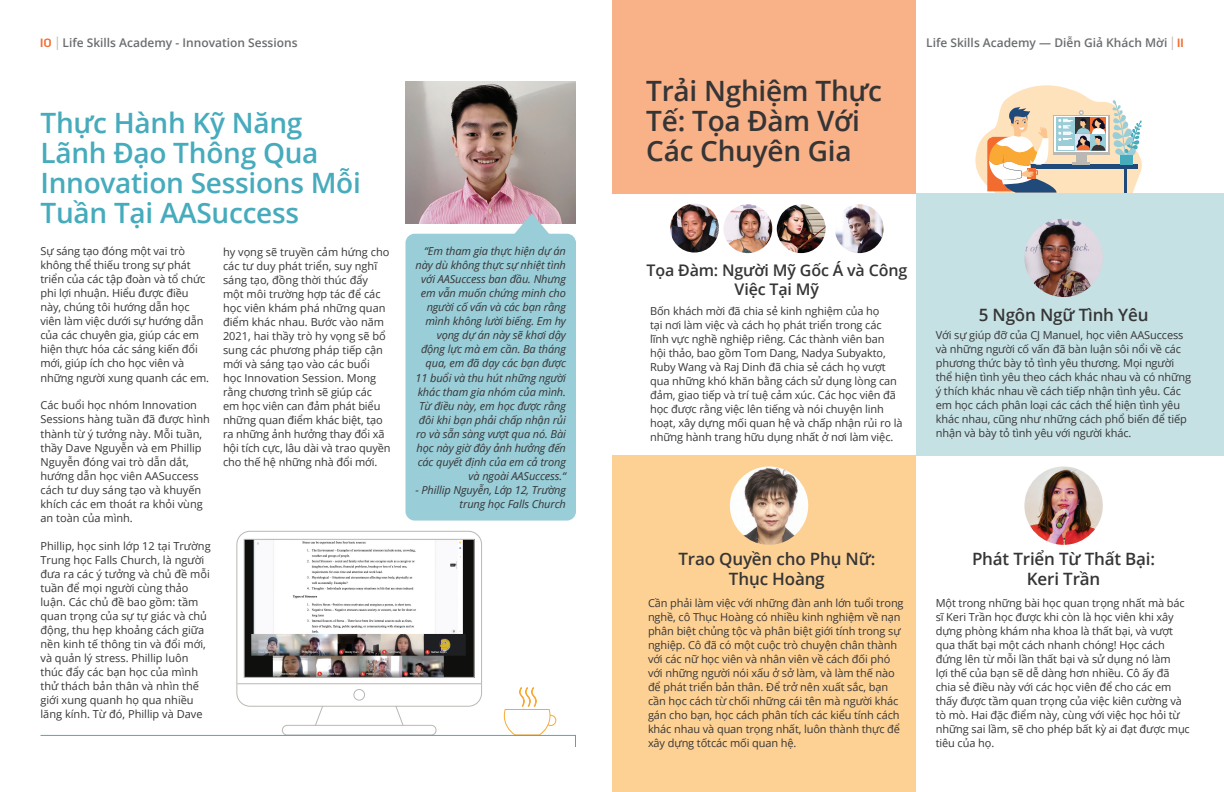
<style>
.page{position:relative;width:1224px;height:792px;background:#fff}
.page>*{position:absolute;margin:0;border:0;box-sizing:border-box;transform-origin:0 0}
.t1{font:600 28px/30px "Open Sans";letter-spacing:-.01em;color:#46abbc}
.t2{font:600 28px/30px "Open Sans";letter-spacing:-.01em;color:#363536}
.t3{font:600 17px/20.4px "Open Sans";letter-spacing:-.01em;color:#363536;text-align:center}
.t4{font:600 16px/19.2px "Open Sans";letter-spacing:-.01em;color:#363536;text-align:center}
.t5{font:600 12px "Open Sans";color:#6b6d6f}
.t6{font:11px/14px "Open Sans";letter-spacing:-.01em;color:#363536}
.t7{font:italic 11px/14px "Open Sans";letter-spacing:-.01em;color:#363536;text-align:right}
.s1{font-family:"GRATYSANS Regular";font-weight:400;color:#f26c2f}
.s2{font-family:"GRATYSANS Regular";font-weight:400;font-size:19.2px;color:#bab8b3}
</style>
<div class="page">
<img style="left:246px;top:541px;width:227px;height:135px">
<div style="left:244px;top:539px;width:231px;height:139px;border:1px solid #bab8b3"></div>
<div style="left:236px;top:531px;width:246px;height:176px;border:1px solid #bab8b3;border-radius:13px"></div>
<hr style="left:237px;top:683px;width:244px;height:1px;background:#bab8b3">
<img style="left:406px;top:81px;width:170px;height:142px">
<svg style="left:506px;top:213px;width:51px;height:21px"></svg>
<div style="left:406px;top:234px;width:170px;height:287px;background:#99cdd7;border-radius:9px"></div>
<hr style="left:1124px;top:169px;width:3px;height:25px;background:#204a7a">
<svg style="left:975px;top:85px;width:167px;height:108px"></svg>
<div style="left:1121px;top:155px;width:12px;height:10px;background:#46abbc"></div>
<div style="left:613px;top:0;width:303px;height:194px;background:#f9b188"></div>
<div style="left:916px;top:194px;width:308px;height:262px;background:#c6e1e4"></div>
<div style="left:612px;top:456px;width:304px;height:336px;background:#fdd194"></div>
<img style="left:1024px;top:219px;width:79px;height:78px;border-radius:39px">
<img style="left:730px;top:466px;width:78px;height:79px;border-radius:39px">
<img style="left:1024px;top:466px;width:79px;height:79px;border-radius:39px">
<img style="left:670px;top:204px;width:49px;height:49px;border-radius:24px">
<img style="left:723px;top:204px;width:49px;height:49px;border-radius:24px">
<img style="left:777px;top:204px;width:49px;height:49px;border-radius:24px">
<img style="left:835px;top:204px;width:49px;height:49px;border-radius:24px">
<svg style="left:40px;top:687px;width:536px;height:60px"></svg>
<p class="t5" style="left:40px;top:34px;width:259px"><span class="s1">10</span> <span class="s2">|</span> Life Skills Academy - Innovation Sessions</p>
<h1 class="t1" style="left:40px;top:107px;width:322px">Thực Hành Kỹ Năng<br>Lãnh Đạo Thông Qua<br>Innovation Sessions Mỗi<br>Tuần Tại AASuccess</h1>
<p class="t6" style="left:40px;top:244px;width:170px">Sự sáng tạo đóng một vai trò không thể thiếu trong sự phát triển của các tập đoàn và tổ chức phi lợi nhuận. Hiểu được điều này, chúng tôi hướng dẫn học viên làm việc dưới sự hướng dẫn của các chuyên gia, giúp các em hiện thực hóa các sáng kiến đổi mới, giúp ích cho học viên và những người xung quanh các em.</p>
<p class="t6" style="left:40px;top:398px;width:171px">Các buổi học nhóm Innovation<br>Sessions hàng tuần đã được hình thành từ ý tưởng này. Mỗi tuần, thầy Dave Nguyễn và em Phillip<br>Nguyễn đóng vai trò dẫn dắt, hướng dẫn học viên AASuccess cách tư duy sáng tạo và khuyến khích các em thoát ra khỏi vùng an toàn của mình.</p>
<p class="t6" style="left:40px;top:538px;width:172px">Phillip, học sinh lớp 12 tại Trường<br>Trung học Falls Church, là người đưa ra các ý tưởng và chủ đề mỗi tuần để mọi người cùng thảo luận. Các chủ đề bao gồm: tầm quan trọng của sự tự giác và chủ động, thu hẹp khoảng cách giữa nền kinh tế thông tin và đổi mới, và quản lý stress. Phillip luôn thúc đẩy các bạn học của mình thử thách bản thân và nhìn thế giới xung quanh họ qua nhiều lăng kính. Từ đó, Phillip và Dave</p>
<p class="t6" style="left:223px;top:244px;width:169px">hy vọng sẽ truyền cảm hứng cho các tư duy phát triển, suy nghĩ sáng tạo, đồng thời thúc đẩy một môi trường hợp tác để các học viên khám phá những quan điểm khác nhau. Bước vào năm<br>2021, hai thầy trò hy vọng sẽ bổ sung các phương pháp tiếp cận mới và sáng tạo vào các buổi học Innovation Session. Mong rằng chương trình sẽ giúp các em học viên can đảm phát biểu những quan điểm khác biệt, tạo ra những ảnh hưởng thay đổi xã hội tích cực, lâu dài và trao quyền cho thế hệ những nhà đổi mới.</p>
<p class="t7" style="left:416px;top:244px;width:152px">“Em tham gia thực hiện dự án này dù không thực sự nhiệt tình với AASuccess ban đầu. Nhưng em vẫn muốn chứng minh cho người cố vấn và các bạn rằng mình không lười biếng. Em hy vọng dự án này sẽ khơi dậy động lực mà em cần. Ba tháng qua, em đã dạy các bạn được<br>11 buổi và thu hút những người khác tham gia nhóm của mình.<br>Từ điều này, em học được rằng đôi khi bạn phải chấp nhận rủi ro và sẵn sàng vượt qua nó. Bài học này giờ đây ảnh hưởng đến các quyết định của em cả trong và ngoài AASuccess.“</p>
<p class="t7" style="left:416px;top:482px;width:152px">- Phillip Nguyễn, Lớp 12, Trường trung học Falls Church</p>
<h1 class="t2" style="left:646px;top:76px;width:237px">Trải Nghiệm Thực<br>Tế: Tọa Đàm Với<br>Các Chuyên Gia</h1>
<p class="t5" style="left:926px;top:34px;width:259px">Life Skills Academy — Diễn Giả Khách Mời <span class="s2">|</span> <span class="s1">11</span></p>
<h3 class="t4" style="left:647px;top:260px;width:262px">Tọa Đàm: Người Mỹ Gốc Á và Công<br>Việc Tại Mỹ</h3>
<p class="t6" style="left:650px;top:304px;width:254px">Bốn khách mời đã chia sẻ kinh nghiệm của họ<br>tại nơi làm việc và cách họ phát triển trong các lĩnh vực nghề nghiệp riêng. Các thành viên ban hội thảo, bao gồm Tom Dang, Nadya Subyakto, Ruby Wang và Raj Dinh đã chia sẻ cách họ vượt qua những khó khăn bằng cách sử dụng lòng can đảm, giao tiếp và trí tuệ cảm xúc. Các học viên đã học được rằng việc lên tiếng và nói chuyện linh hoạt, xây dựng mối quan hệ và chấp nhận rủi ro là những hành trang hữu dụng nhất ở nơi làm việc.</p>
<h2 class="t3" style="left:979px;top:304px;width:171px">5 Ngôn Ngữ Tình Yêu</h2>
<p class="t6" style="left:936px;top:328px;width:257px">Với sự giúp đỡ của CJ Manuel, học viên AASuccess và những người cố vấn đã bàn luận sôi nổi về các phương thức bày tỏ tình yêu thương. Mọi người thể hiện tình yêu theo cách khác nhau và có những ý thích khác nhau về cách tiếp nhận tình yêu. Các em học cách phân loại các cách thể hiện tình yêu khác nhau, cũng như những cách phổ biến để tiếp nhận và bày tỏ tình yêu với người khác.</p>
<h2 class="t3" style="left:678px;top:548px;width:198px">Trao Quyền cho Phụ Nữ:<br>Thục Hoàng</h2>
<p class="t6" style="left:648px;top:595px;width:257px">Cần phải làm việc với những đàn anh lớn tuổi trong nghề, cô Thục Hoàng có nhiều kinh nghiệm về nạn phân biệt chủng tộc và phân biệt giới tính trong sự nghiệp. Cô đã có một cuộc trò chuyện chân thành với các nữ học viên và nhân viên về cách đối phó với những người nói xấu ở sở làm, và làm thế nào để phát triển bản thân. Để trở nên xuất sắc, bạn cần học cách từ chối những cái tên mà người khác gán cho bạn, học cách phân tích các kiểu tính cách khác nhau và quan trọng nhất, luôn thành thực để xây dựng tốtcác mối quan hệ.</p>
<h2 class="t3" style="left:972px;top:548px;width:185px">Phát Triển Từ Thất Bại:<br>Keri Trần</h2>
<p class="t6" style="left:936px;top:595px;width:256px">Một trong những bài học quan trọng nhất mà bác sĩ Keri Trần học được khi còn là học viên khi xây dựng phòng khám nha khoa là thất bại, và vượt qua thất bại một cách nhanh chóng! Học cách đứng lên từ mỗi lần thất bại và sử dụng nó làm<br>lợi thế của bạn sẽ dễ dàng hơn nhiều. Cô ấy đã chia sẻ điều này với các học viên để cho các em thấy được tầm quan trọng của việc kiên cường và tò mò. Hai đặc điểm này, cùng với việc học hỏi từ những sai lầm, sẽ cho phép bất kỳ ai đạt được mục tiêu của họ.</p>
</div>
